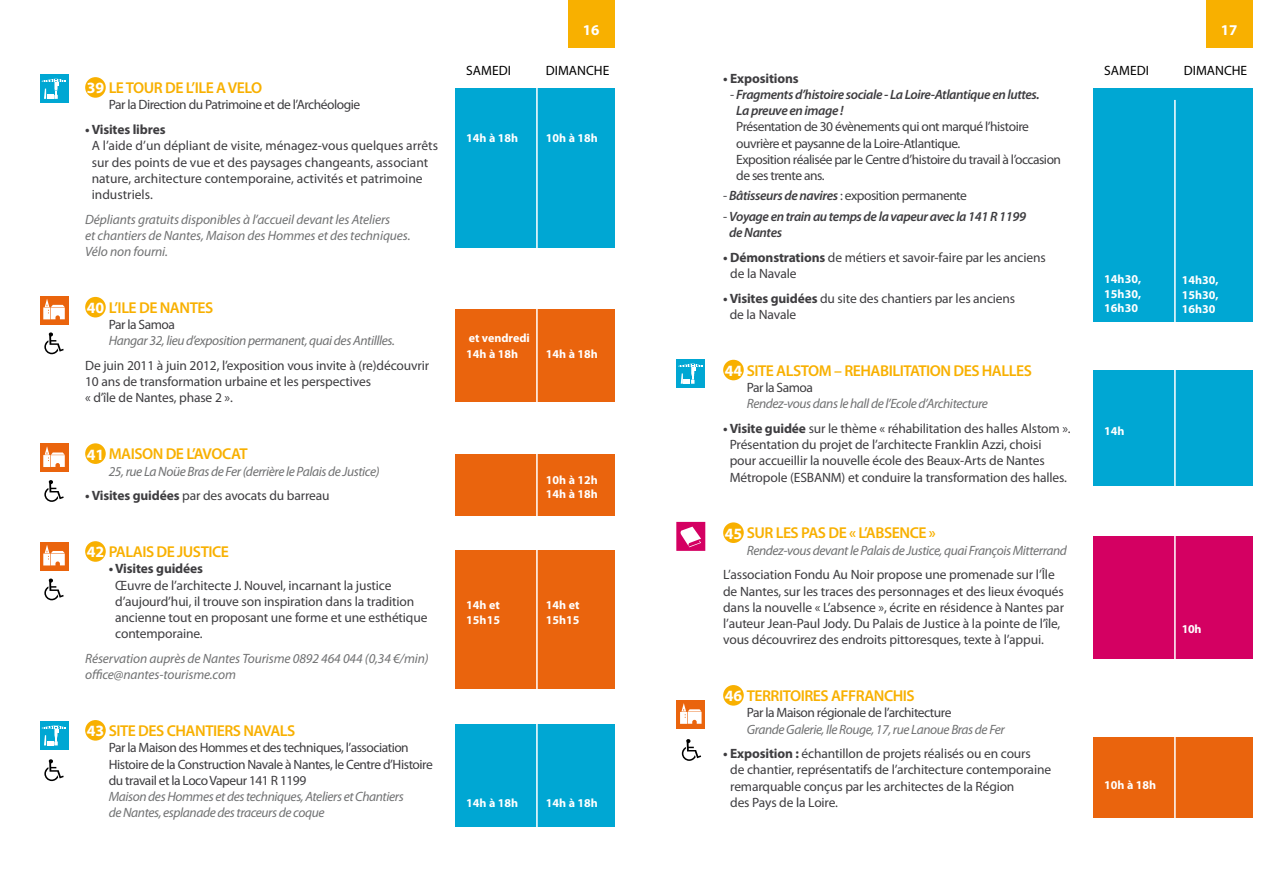
<style>
.page{position:relative;width:1276px;height:893px;background:#fff}
.page>*{position:absolute;margin:0;border:0;box-sizing:border-box;transform-origin:0 0}
.t1{font:600 15.75px "Myriad Pro";letter-spacing:-.03em;color:#f8b000}
.t2{font:700 15px "Myriad Pro";color:#fff}
.t3{font:13.5px/16.2px "Myriad Pro";letter-spacing:-.01em;color:#3e3d40}
.t4{font:13.5px/16.2px "Myriad Pro";letter-spacing:-.035em;color:#3e3d40}
.t5{font:italic 13.5px/16.2px "Myriad Pro";letter-spacing:-.03em;color:#707172}
.t6{font:italic 13.5px/16.2px "Myriad Pro";letter-spacing:-.01em;color:#707172}
.t7{font:italic 600 13.5px/16.2px "Myriad Pro";letter-spacing:-.03em;color:#3e3d40}
.t8{font:700 13.5px "Myriad Pro";letter-spacing:-.01em;color:#3e3d40}
.t9{font:13.5px "Myriad Pro";color:#000}
.t10{font:700 12px/14.4px "Myriad Pro";color:#fff}
.s1{font-weight:700;color:#fff}
.s2{font-weight:700}
.s3{font-weight:400;font-style:normal}
.s4{font-weight:600;font-style:italic}
</style>
<div class="page">
<div style="left:1093px;top:737px;width:159px;height:81px;background:#ea640d"></div>
<div style="left:455px;top:724px;width:159px;height:103px;background:#00a7d3"></div>
<div style="left:455px;top:88px;width:159px;height:159px;background:#00a7d3"></div>
<div style="left:1093px;top:536px;width:159px;height:123px;background:#d40062"></div>
<div style="left:1093px;top:371px;width:159px;height:115px;background:#00a7d3"></div>
<div style="left:1093px;top:88px;width:159px;height:233px;background:#00a7d3"></div>
<div style="left:455px;top:309px;width:159px;height:93px;background:#ea640d"></div>
<div style="left:455px;top:550px;width:159px;height:139px;background:#ea640d"></div>
<div style="left:455px;top:454px;width:159px;height:62px;background:#ea640d"></div>
<div style="left:723px;top:360px;width:21px;height:20px;background:#f8b000;border-radius:50%"></div>
<div style="left:723px;top:522px;width:21px;height:21px;background:#f8b000;border-radius:50%"></div>
<div style="left:723px;top:685px;width:21px;height:21px;background:#f8b000;border-radius:50%"></div>
<div style="left:85px;top:77px;width:21px;height:21px;background:#f8b000;border-radius:50%"></div>
<div style="left:85px;top:297px;width:21px;height:20px;background:#f8b000;border-radius:50%"></div>
<div style="left:85px;top:443px;width:21px;height:21px;background:#f8b000;border-radius:50%"></div>
<div style="left:85px;top:541px;width:21px;height:21px;background:#f8b000;border-radius:50%"></div>
<div style="left:85px;top:720px;width:21px;height:21px;background:#f8b000;border-radius:50%"></div>
<div style="left:1205px;top:0;width:47px;height:47px;background:#f8b000"></div>
<div style="left:568px;top:0;width:46px;height:47px;background:#f8b000"></div>
<svg style="left:682px;top:739px;width:19px;height:22px"></svg>
<hr style="left:1174px;top:100px;width:1px;height:793px;background:#fff">
<hr style="left:536px;top:74px;width:2px;height:808px;background:#fff">
<div style="left:676px;top:700px;width:29px;height:29px;background:#ea640d"></div>
<svg style="left:680px;top:703px;width:21px;height:21px"></svg>
<div style="left:40px;top:296px;width:29px;height:28px;background:#ea640d"></div>
<svg style="left:43px;top:299px;width:22px;height:20px"></svg>
<div style="left:40px;top:443px;width:29px;height:29px;background:#ea640d"></div>
<svg style="left:43px;top:446px;width:22px;height:21px"></svg>
<div style="left:40px;top:542px;width:29px;height:29px;background:#ea640d"></div>
<svg style="left:43px;top:545px;width:22px;height:20px"></svg>
<svg style="left:44px;top:332px;width:20px;height:22px"></svg>
<svg style="left:44px;top:480px;width:20px;height:22px"></svg>
<svg style="left:44px;top:579px;width:20px;height:21px"></svg>
<svg style="left:44px;top:759px;width:20px;height:22px"></svg>
<div style="left:40px;top:721px;width:29px;height:29px;background:#00a7d3"></div>
<svg style="left:42px;top:725px;width:24px;height:20px"></svg>
<div style="left:40px;top:74px;width:29px;height:29px;background:#00a7d3"></div>
<svg style="left:42px;top:79px;width:24px;height:20px"></svg>
<div style="left:676px;top:359px;width:29px;height:29px;background:#00a7d3"></div>
<svg style="left:678px;top:364px;width:25px;height:20px"></svg>
<svg style="left:676px;top:522px;width:29px;height:29px"></svg>
<p class="t1" style="left:87px;top:78px;width:177px"><span class="s1">39</span> LE TOUR DE L’ILE A VELO</p>
<p class="t4" style="left:109px;top:97px;width:253px">Par la Direction du Patrimoine et de l’Archéologie</p>
<p class="t8" style="left:85px;top:122px;width:82px">• Visites libres</p>
<p class="t3" style="left:92px;top:137px;width:348px">A l’aide d’un dépliant de visite, ménagez-vous quelques arrêts sur des points de vue et des paysages changeants, associant nature, architecture contemporaine, activités et patrimoine industriels.</p>
<p class="t6" style="left:85px;top:211px;width:327px">Dépliants gratuits disponibles à l’accueil devant les Ateliers<br>et chantiers de Nantes, Maison des Hommes et des techniques.<br>Vélo non fourni.</p>
<p class="t1" style="left:87px;top:298px;width:128px"><span class="s1">40</span> L’ILE DE NANTES</p>
<p class="t4" style="left:109px;top:316px;width:68px">Par la Samoa</p>
<p class="t5" style="left:109px;top:333px;width:288px">Hangar 32, lieu d’exposition permanent, quai des Antillles.</p>
<p class="t3" style="left:85px;top:357px;width:346px">De juin 2011 à juin 2012, l’exposition vous invite à (re)découvrir<br>10 ans de transformation urbaine et les perspectives<br>« d’île de Nantes, phase 2 ».</p>
<p class="t1" style="left:87px;top:444px;width:162px"><span class="s1">41</span> MAISON DE L’AVOCAT</p>
<p class="t5" style="left:109px;top:463px;width:272px">25, rue La Noüe Bras de Fer (derrière le Palais de Justice)</p>
<p class="t3" style="left:85px;top:487px;width:246px"><span class="s2">• Visites guidées</span> par des avocats du barreau</p>
<p class="t1" style="left:87px;top:542px;width:144px"><span class="s1">42</span> PALAIS DE JUSTICE</p>
<p class="t8" style="left:109px;top:561px;width:96px">• Visites guidées</p>
<p class="t3" style="left:115px;top:577px;width:314px">Œuvre de l’architecte J. Nouvel, incarnant la justice d’aujourd’hui, il trouve son inspiration dans la tradition ancienne tout en proposant une forme et une esthétique contemporaine.</p>
<p class="t6" style="left:85px;top:650px;width:345px">Réservation auprès de Nantes Tourisme 0892 464 044 (0,34 €/min) office@nantes-tourisme.com</p>
<p class="t1" style="left:87px;top:721px;width:210px"><span class="s1">43</span> SITE DES CHANTIERS NAVALS</p>
<p class="t4" style="left:109px;top:739px;width:325px">Par la Maison des Hommes et des techniques, l’association<br>Histoire de la Construction Navale à Nantes, le Centre d’Histoire du travail et la Loco Vapeur 141 R 1199</p>
<p class="t5" style="left:109px;top:788px;width:296px">Maison des Hommes et des techniques, Ateliers et Chantiers de Nantes, esplanade des traceurs de coque</p>
<p class="t2" style="left:583px;top:22px;width:18px">16</p>
<p class="t2" style="left:1220px;top:22px;width:18px">17</p>
<p class="t9" style="left:466px;top:62px;width:46px">SAMEDI</p>
<p class="t9" style="left:546px;top:62px;width:65px">DIMANCHE</p>
<p class="t9" style="left:1104px;top:62px;width:46px">SAMEDI</p>
<p class="t9" style="left:1184px;top:62px;width:65px">DIMANCHE</p>
<p class="t8" style="left:723px;top:71px;width:77px">• Expositions</p>
<p class="t7" style="left:736px;top:86px;width:305px;text-indent:-6px"><span class="s3">-</span> Fragments d’histoire sociale - La Loire-Atlantique en luttes.<br>La preuve en image !</p>
<p class="t4" style="left:736px;top:119px;width:326px">Présentation de 30 évènements qui ont marqué l’histoire ouvrière et paysanne de la Loire-Atlantique.<br>Exposition réalisée par le Centre d’histoire du travail à l’occasion de ses trente ans.</p>
<p class="t4" style="left:723px;top:188px;width:245px">- <span class="s4">Bâtisseurs de navires</span> : exposition permanente</p>
<p class="t7" style="left:729px;top:208px;width:298px;text-indent:-6px"><span class="s3">-</span> Voyage en train au temps de la vapeur avec la 141 R 1199 de Nantes</p>
<p class="t3" style="left:730px;top:249px;width:317px;text-indent:-7px"><span class="s2">• Démonstrations</span> de métiers et savoir-faire par les anciens de la Navale</p>
<p class="t3" style="left:729px;top:290px;width:287px;text-indent:-7px"><span class="s2">• Visites guidées</span> du site des chantiers par les anciens de la Navale</p>
<p class="t10" style="left:466px;top:130px;width:53px">14h à 18h</p>
<p class="t10" style="left:546px;top:130px;width:53px">10h à 18h</p>
<p class="t10" style="left:1104px;top:272px;width:38px;text-align:justify">14h30, 15h30, 16h30</p>
<p class="t10" style="left:1181px;top:273px;width:38px;text-align:justify">14h30, 15h30, 16h30</p>
<p class="t10" style="left:466px;top:330px;width:65px;line-height:16.4px">et vendredi<br>14h à 18h</p>
<p class="t10" style="left:546px;top:347px;width:53px">14h à 18h</p>
<p class="t10" style="left:466px;top:598px;width:35px">14h et<br>15h15</p>
<p class="t10" style="left:546px;top:473px;width:53px">10h à 12h<br>14h à 18h</p>
<p class="t10" style="left:546px;top:598px;width:35px">14h et<br>15h15</p>
<p class="t10" style="left:466px;top:796px;width:53px">14h à 18h</p>
<p class="t10" style="left:546px;top:796px;width:53px">14h à 18h</p>
<p class="t1" style="left:724px;top:360px;width:309px"><span class="s1">44</span> SITE ALSTOM – REHABILITATION DES HALLES</p>
<p class="t4" style="left:746px;top:379px;width:68px">Par la Samoa</p>
<p class="t5" style="left:746px;top:395px;width:243px">Rendez-vous dans le hall de l’Ecole d’Architecture</p>
<p class="t3" style="left:729px;top:420px;width:342px;text-indent:-7px"><span class="s2">• Visite guidée</span> sur le thème « réhabilitation des halles Alstom ».<br>Présentation du projet de l’architecte Franklin Azzi, choisi pour accueillir la nouvelle école des Beaux-Arts de Nantes Métropole (ESBANM) et conduire la transformation des halles.</p>
<p class="t1" style="left:724px;top:523px;width:213px"><span class="s1">45</span> SUR LES PAS DE « L’ABSENCE »</p>
<p class="t5" style="left:746px;top:542px;width:322px">Rendez-vous devant le Palais de Justice, quai François Mitterrand</p>
<p class="t3" style="left:723px;top:567px;width:342px">L’association Fondu Au Noir propose une promenade sur l’Île de Nantes, sur les traces des personnages et des lieux évoqués dans la nouvelle « L’absence », écrite en résidence à Nantes par l’auteur Jean-Paul Jody. Du Palais de Justice à la pointe de l’île, vous découvrirez des endroits pittoresques, texte à l’appui.</p>
<p class="t1" style="left:724px;top:686px;width:192px"><span class="s1">46</span> TERRITOIRES AFFRANCHIS</p>
<p class="t4" style="left:746px;top:704px;width:206px">Par la Maison régionale de l’architecture</p>
<p class="t5" style="left:746px;top:721px;width:260px">Grande Galerie, Ile Rouge, 17, rue Lanoue Bras de Fer</p>
<p class="t3" style="left:730px;top:745px;width:322px;text-indent:-7px"><span class="s2">• Exposition :</span> échantillon de projets réalisés ou en cours<br>de chantier, représentatifs de l’architecture contemporaine remarquable conçus par les architectes de la Région<br>des Pays de la Loire.</p>
<p class="t10" style="left:1104px;top:424px;width:22px">14h</p>
<p class="t10" style="left:1181px;top:621px;width:21px">10h</p>
<p class="t10" style="left:1104px;top:777px;width:53px">10h à 18h</p>
</div>
